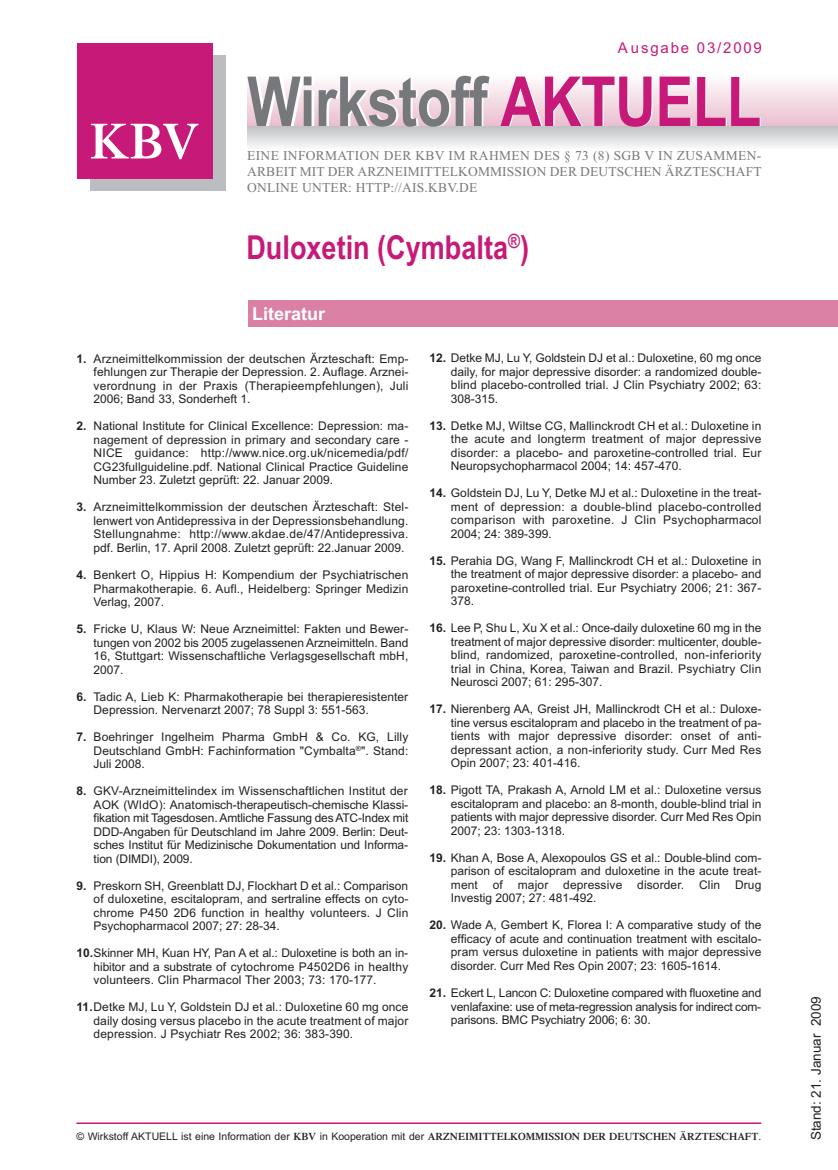
<style>
.page{position:relative;width:838px;height:1170px;background:#fff}
.page>*{position:absolute;margin:0;border:0;box-sizing:border-box;transform-origin:0 0}
.t1{font:700 69px "Arial Narrow";letter-spacing:-.01em;color:#76787b}
.t2{font:600 51px "Times LT Std";color:#fff}
.t3{font:700 33px "Arial Narrow";color:#c71a78}
.t4{font:700 18px "Arial";color:#fff}
.t5{font:15px "Arial";letter-spacing:.12em;color:#c71a78}
.t6{font:13.5px/16.2px "Times New Roman";letter-spacing:.01em;color:#76787b;text-align:justify}
.t7{font:13.5px "Arial";color:#231f20}
.t8{font:12px/13.5px "Arial";letter-spacing:.005em;color:#231f20;text-align:justify}
.t9{font:700 12px "Arial";color:#231f20}
.t10{font:10.5px "Arial";color:#231f20}
.s1{color:#c71a78}
.s2{font-weight:700}
.s3{font-family:"Times LT Std";font-weight:600}
</style>
<div class="page">
<div style="left:247px;top:126px;width:591px;height:22px;background:linear-gradient(to bottom,#c0c1c4,#f3f4f5)"></div>
<div style="left:247px;top:76px;width:591px;height:50px;background:linear-gradient(to bottom,#fefbfc,#eabfd0)"></div>
<div style="left:90px;top:56px;width:135px;height:135px;background:#bcbdc0"></div>
<div style="left:77px;top:43px;width:135px;height:135px;background:#c71a78"></div>
<div style="left:248px;top:300px;width:590px;height:26px;background:#d980a4"></div>
<hr style="left:76px;top:1122px;width:685px;height:1px;background:#c71a78">
<h2 class="t2" style="left:90px;top:122px;width:111px">KBV</h2>
<p class="t5" style="left:618px;top:39px;width:145px">Ausgabe 03/2009</p>
<h1 class="t1" style="left:247px;top:62px;width:515px">Wirkstoff <span class="s1">AKTUELL</span></h1>
<p class="t6" style="left:247px;top:147px;width:516px">EINE INFORMATION DER KBV IM RAHMEN DES § 73 (8) SGB V IN ZUSAMMEN-ARBEIT MIT DER ARZNEIMITTELKOMMISSION DER DEUTSCHEN ÄRZTESCHAFT ONLINE UNTER: HTTP://AIS.KBV.DE</p>
<h3 class="t3" style="left:246px;top:228px;width:284px">Duloxetin (Cymbalta<sup>®</sup>)</h3>
<h3 class="t4" style="left:252px;top:303px;width:75px">Literatur</h3>
<p class="t8" style="left:94px;top:352px;width:316px">Arzneimittelkommission der deutschen Ärzteschaft: Emp&shy;fehlungen zur Therapie der Depression. 2. Auflage. Arznei&shy;verordnung in der Praxis (Therapieempfehlungen), Juli 2006; Band 33, Sonderheft 1.</p>
<p class="t8" style="left:94px;top:419px;width:316px">National Institute for Clinical Excellence: Depression: ma&shy;nagement of depression in primary and secondary care - NICE guidance: http://www.nice.org.uk/nicemedia/pdf/ CG23fullguideline.pdf. National Clinical Practice Guideline Number 23. Zuletzt geprüft: 22. Januar 2009.</p>
<p class="t8" style="left:94px;top:500px;width:316px">Arzneimittelkommission der deutschen Ärzteschaft: Stel&shy;lenwert von Antidepressiva in der Depressionsbehandlung.<br>Stellungnahme: http://www.akdae.de/47/Antidepressiva. pdf. Berlin, 17. April 2008. Zuletzt geprüft: 22.Januar 2009.</p>
<p class="t8" style="left:94px;top:568px;width:316px">Benkert O, Hippius H: Kompendium der Psychiatrischen Pharmakotherapie. 6. Aufl., Heidelberg: Springer Medizin Verlag, 2007.</p>
<p class="t8" style="left:94px;top:622px;width:316px">Fricke U, Klaus W: Neue Arzneimittel: Fakten und Bewer&shy;tungen von 2002 bis 2005 zugelassenen Arzneimitteln. Band 16, Stuttgart: Wissenschaftliche Verlagsgesellschaft mbH, 2007.</p>
<p class="t8" style="left:94px;top:689px;width:316px">Tadic A, Lieb K: Pharmakotherapie bei therapieresistenter<br>Depression. Nervenarzt 2007; 78 Suppl 3: 551-563.</p>
<p class="t8" style="left:94px;top:730px;width:316px">Boehringer Ingelheim Pharma GmbH &amp; Co. KG, Lilly Deutschland GmbH: Fachinformation "Cymbalta<sup>®</sup>". Stand:<br>Juli 2008.</p>
<p class="t8" style="left:94px;top:784px;width:316px">GKV-Arzneimittelindex im Wissenschaftlichen Institut der AOK (WIdO): Anatomisch-therapeutisch-chemische Klassi&shy;fikation mit Tagesdosen. Amtliche Fassung des ATC-Index mit DDD-Angaben für Deutschland im Jahre 2009. Berlin: Deut&shy;sches Institut für Medizinische Dokumentation und Informa&shy;tion (DIMDI), 2009.</p>
<p class="t8" style="left:94px;top:878px;width:316px">Preskorn SH, Greenblatt DJ, Flockhart D et al.: Comparison of duloxetine, escitalopram, and sertraline effects on cyto&shy;chrome P450 2D6 function in healthy volunteers. J Clin Psychopharmacol 2007; 27: 28-34.</p>
<p class="t8" style="left:94px;top:946px;width:316px;text-indent:-17px"><span class="s2">10.</span>Skinner MH, Kuan HY, Pan A et al.: Duloxetine is both an in&shy;hibitor and a substrate of cytochrome P4502D6 in healthy volunteers. Clin Pharmacol Ther 2003; 73: 170-177.</p>
<p class="t8" style="left:94px;top:1000px;width:316px;text-indent:-17px"><span class="s2">11.</span>Detke MJ, Lu Y, Goldstein DJ et al.: Duloxetine 60 mg once daily dosing versus placebo in the acute treatment of major depression. J Psychiatr Res 2002; 36: 383-390.</p>
<p class="t9" style="left:77px;top:352px;width:12px">1.</p>
<p class="t9" style="left:77px;top:419px;width:12px">2.</p>
<p class="t9" style="left:77px;top:500px;width:12px">3.</p>
<p class="t9" style="left:77px;top:568px;width:12px">4.</p>
<p class="t9" style="left:77px;top:622px;width:12px">5.</p>
<p class="t9" style="left:77px;top:689px;width:12px">6.</p>
<p class="t9" style="left:77px;top:730px;width:12px">7.</p>
<p class="t9" style="left:77px;top:784px;width:12px">8.</p>
<p class="t9" style="left:77px;top:878px;width:12px">9.</p>
<p class="t8" style="left:451px;top:351px;width:312px;text-indent:-21px"><span class="s2">12.</span> Detke MJ, Lu Y, Goldstein DJ et al.: Duloxetine, 60 mg once daily, for major depressive disorder: a randomized double&shy;blind placebo-controlled trial. J Clin Psychiatry 2002; 63:<br>308-315.</p>
<p class="t8" style="left:451px;top:419px;width:312px;text-indent:-21px"><span class="s2">13.</span> Detke MJ, Wiltse CG, Mallinckrodt CH et al.: Duloxetine in the acute and longterm treatment of major depressive disorder: a placebo- and paroxetine-controlled trial. Eur Neuropsychopharmacol 2004; 14: 457-470.</p>
<p class="t8" style="left:451px;top:486px;width:312px;text-indent:-21px"><span class="s2">14.</span> Goldstein DJ, Lu Y, Detke MJ et al.: Duloxetine in the treat&shy;ment of depression: a double-blind placebo-controlled comparison with paroxetine. J Clin Psychopharmacol 2004; 24: 389-399.</p>
<p class="t8" style="left:451px;top:554px;width:312px;text-indent:-21px"><span class="s2">15.</span> Perahia DG, Wang F, Mallinckrodt CH et al.: Duloxetine in the treatment of major depressive disorder: a placebo- and paroxetine-controlled trial. Eur Psychiatry 2006; 21: 367- 378.</p>
<p class="t8" style="left:451px;top:621px;width:312px;text-indent:-21px"><span class="s2">16.</span> Lee P, Shu L, Xu X et al.: Once-daily duloxetine 60 mg in the treatment of major depressive disorder: multicenter, double&shy;blind, randomized, paroxetine-controlled, non-inferiority trial in China, Korea, Taiwan and Brazil. Psychiatry Clin Neurosci 2007; 61: 295-307.</p>
<p class="t8" style="left:451px;top:702px;width:312px;text-indent:-21px"><span class="s2">17.</span> Nierenberg AA, Greist JH, Mallinckrodt CH et al.: Duloxe&shy;tine versus escitalopram and placebo in the treatment of pa&shy;tients with major depressive disorder: onset of anti&shy;depressant action, a non-inferiority study. Curr Med Res Opin 2007; 23: 401-416.</p>
<p class="t8" style="left:451px;top:783px;width:312px;text-indent:-21px"><span class="s2">18.</span> Pigott TA, Prakash A, Arnold LM et al.: Duloxetine versus escitalopram and placebo: an 8-month, double-blind trial in patients with major depressive disorder. Curr Med Res Opin 2007; 23: 1303-1318.</p>
<p class="t8" style="left:451px;top:851px;width:312px;text-indent:-21px"><span class="s2">19.</span> Khan A, Bose A, Alexopoulos GS et al.: Double-blind com&shy;parison of escitalopram and duloxetine in the acute treat&shy;ment of major depressive disorder. Clin Drug Investig 2007; 27: 481-492.</p>
<p class="t8" style="left:451px;top:918px;width:312px;text-indent:-21px"><span class="s2">20.</span> Wade A, Gembert K, Florea I: A comparative study of the efficacy of acute and continuation treatment with escitalo&shy;pram versus duloxetine in patients with major depressive disorder. Curr Med Res Opin 2007; 23: 1605-1614.</p>
<p class="t8" style="left:451px;top:986px;width:312px;text-indent:-21px"><span class="s2">21.</span> Eckert L, Lancon C: Duloxetine compared with fluoxetine and venlafaxine: use of meta-regression analysis for indirect com&shy;parisons. BMC Psychiatry 2006; 6: 30.</p>
<p class="t10" style="left:76px;top:1129px;width:686px">© Wirkstoff AKTUELL ist eine Information der <span class="s3">KBV</span> in Kooperation mit der <span class="s3">ARZNEIMITTELKOMMISSION DER DEUTSCHEN ÄRZTESCHAFT</span>.</p>
<p class="t7" style="left:808px;top:1140px;width:146px;rotate:-90deg">Stand: 21. Januar 2009</p>
</div>
